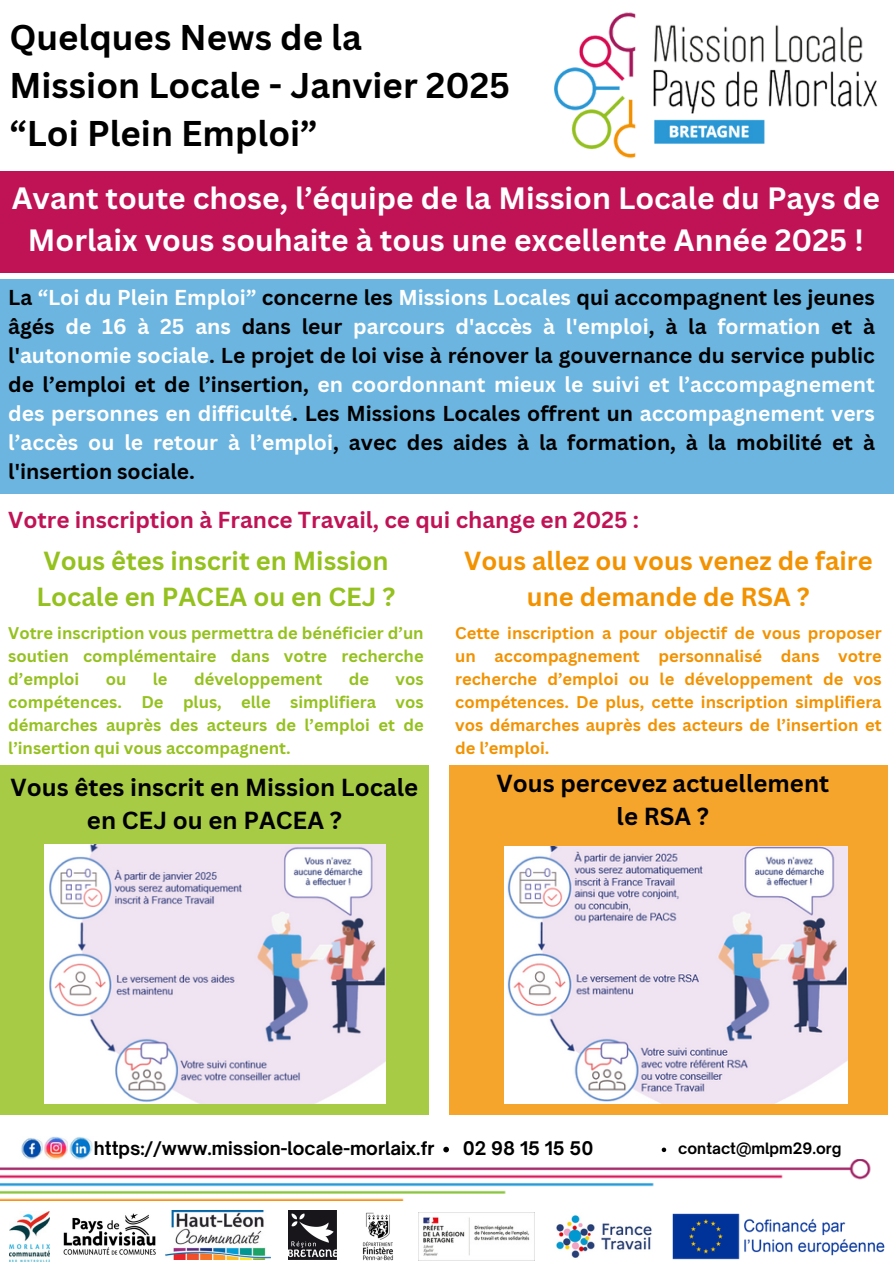
<style>
.page{position:relative;width:894px;height:1264px;background:#fff}
.page>*{position:absolute;margin:0;border:0;box-sizing:border-box;transform-origin:0 0}
.t1{font:700 34.8px/48.2px "Canva Sans";color:#000}
.t2{font:700 30px/41.7px "Canva Sans";color:#fff;text-align:center}
.t3{font:700 25.5px/35.5px "Canva Sans";color:#95c11f}
.t4{font:700 25.5px/35.5px "Canva Sans";color:#f39200;text-align:center}
.t5{font:700 24px/32.7px "Canva Sans";color:#000;text-align:center}
.t6{font:700 22.5px "Canva Sans";color:#c01355}
.t7{font:700 21px/29px "Canva Sans";color:#000;text-align:justify}
.t8{font:700 18px "Open Sauce One";color:#000}
.t9{font:700 16.5px/23px "Canva Sans";color:#95c11f;text-align:justify}
.t10{font:700 16.5px/23px "Canva Sans";color:#f39200;text-align:justify}
.t11{font:700 15px "Open Sauce One";color:#000}
.s1{color:#fff}
</style>
<div class="page">
<div style="left:449px;top:765px;width:438px;height:349px;background:#f5a42c"></div>
<div style="left:0;top:765px;width:428px;height:349px;background:#a7cb45"></div>
<img style="left:44px;top:845px;width:341px;height:258px">
<div style="left:0;top:171px;width:893px;height:101px;background:#c01355"></div>
<img style="left:554px;top:12px;width:324px;height:147px">
<img style="left:672px;top:1213px;width:213px;height:47px">
<img style="left:165px;top:1210px;width:105px;height:49px">
<img style="left:9px;top:1211px;width:41px;height:50px">
<img style="left:63px;top:1213px;width:93px;height:42px">
<img style="left:0;top:1159px;width:871px;height:41px">
<img style="left:21px;top:1136px;width:72px;height:23px">
<img style="left:288px;top:1210px;width:49px;height:49px">
<img style="left:362px;top:1212px;width:31px;height:49px">
<img style="left:419px;top:1212px;width:115px;height:44px">
<img style="left:556px;top:1215px;width:96px;height:43px">
<img style="left:505px;top:846px;width:342px;height:257px">
<div style="left:0;top:279px;width:893px;height:214px;background:#6bb5e0"></div>
<svg style="left:443px;top:1146px;width:6px;height:6px"></svg>
<svg style="left:661px;top:1147px;width:5px;height:5px"></svg>
<h1 class="t1" style="left:9px;top:12px;width:502px">Quelques News de la<br>Mission Locale - Janvier 2025 “Loi Plein Emploi”</h1>
<h3 class="t2" style="left:12px;top:176px;width:869px">Avant toute chose, l’équipe de la Mission Locale du Pays de<br>Morlaix vous souhaite à tous une excellente Année 2025 !</h3>
<h5 class="t7" style="left:8px;top:283px;width:867px">La <span class="s1">“Loi du Plein Emploi”</span> concerne les <span class="s1">Missions Locales</span> qui accompagnent les jeunes âgés <span class="s1">de 16 à 25 ans</span> dans leur <span class="s1">parcours d'accès à l'emploi</span>, à la <span class="s1">formation</span> et à l'<span class="s1">autonomie sociale</span>. Le projet de loi vise à rénover la gouvernance du service public de l’emploi et de l’insertion, <span class="s1">en coordonnant mieux le suivi et l’accompagnement des personnes en difficulté</span>. Les Missions Locales offrent un <span class="s1">accompagnement vers l’accès ou le retour à l’emploi</span>, avec des aides à la formation, à la mobilité et à l'insertion sociale.</h5>
<h3 class="t6" style="left:8px;top:503px;width:632px">Votre inscription à France Travail, ce qui change en 2025 :</h3>
<p class="t3" style="left:36px;top:542px;width:360px">Vous êtes inscrit en Mission<br>Locale en PACEA ou en CEJ ?</p>
<h3 class="t9" style="left:8px;top:621px;width:417px">Votre inscription vous permettra de bénéficier d’un soutien complémentaire dans votre recherche d’emploi</h3>
<h5 class="t4" style="left:464px;top:542px;width:410px">Vous allez ou vous venez de faire une demande de RSA ?</h5>
<p class="t10" style="left:455px;top:621px;width:428px">Cette inscription a pour objectif de vous proposer un accompagnement personnalisé dans votre recherche d’emploi ou le développement de vos compétences. De plus, cette inscription simplifiera vos démarches auprès des acteurs de l’insertion et de l’emploi.</p>
<h3 class="t9" style="left:106px;top:667px;width:22px">ou</h3>
<h3 class="t9" style="left:153px;top:667px;width:16px">le</h3>
<h3 class="t9" style="left:194px;top:667px;width:130px">développement</h3>
<h3 class="t9" style="left:349px;top:667px;width:22px">de</h3>
<h3 class="t9" style="left:8px;top:667px;width:417px;text-indent:387px">vos compétences. De plus, elle simplifiera vos démarches auprès des acteurs de l’emploi et de l’insertion qui vous accompagnent.</h3>
<h4 class="t5" style="left:10px;top:770px;width:409px">Vous êtes inscrit en Mission Locale en CEJ ou en PACEA ?</h4>
<h3 class="t5" style="left:496px;top:766px;width:334px">Vous percevez actuellement le RSA ?</h3>
<p class="t8" style="left:94px;top:1136px;width:342px">https://www.mission-locale-morlaix.fr</p>
<h2 class="t8" style="left:462px;top:1136px;width:132px">02 98 15 15 50</h2>
<h4 class="t11" style="left:678px;top:1139px;width:165px">contact@mlpm29.org</h4>
</div>
